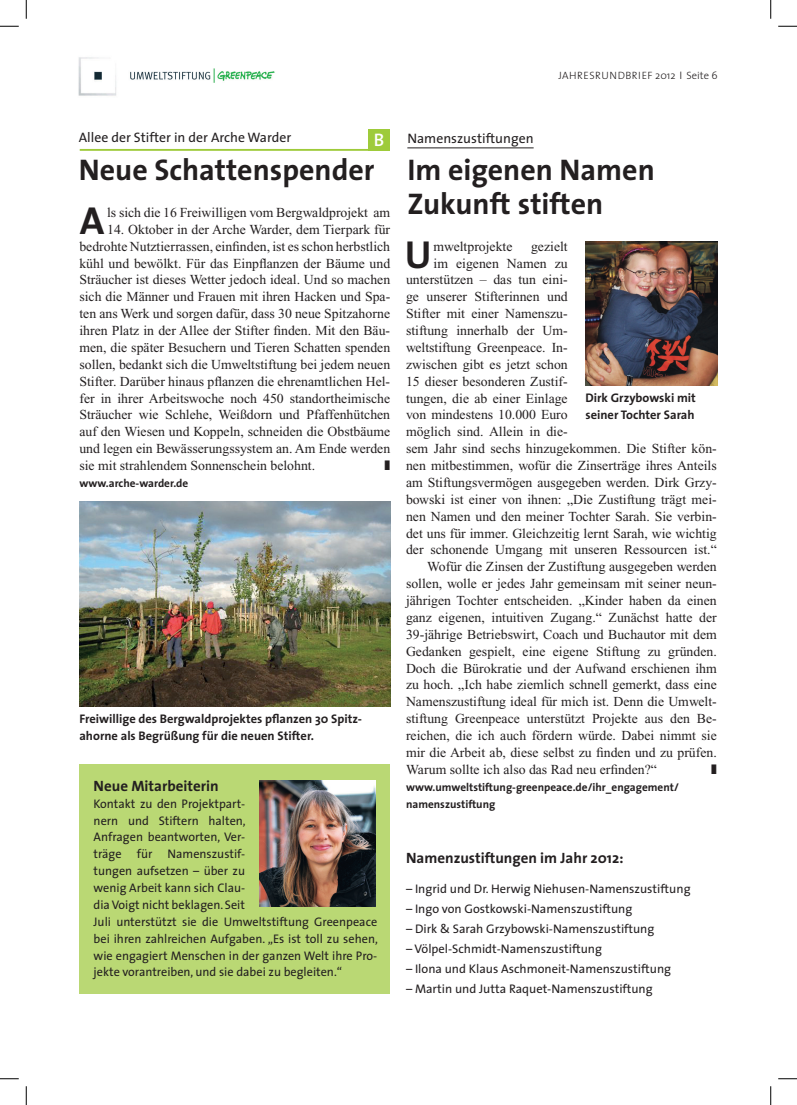
<style>
.page{position:relative;width:797px;height:1105px;background:#fff}
.page>*{position:absolute;margin:0;border:0;box-sizing:border-box;transform-origin:0 0}
.t1{font:700 39.25px "The Sans";color:#231f20}
.t2{font:700 30px/33.8px "The Sans";color:#231f20}
.t3{font:600 18.25px "The Sans";color:#fff}
.t4{font:700 15px "The Sans";color:#231f20}
.t5{font:13.75px/16.9px "Times New Roman";color:#231f20;text-align:justify}
.t6{font:13.75px "The Sans";color:#231f20}
.t7{font:12.5px/16.9px "The Sans";color:#231f20}
.t8{font:700 12.5px/16.9px "The Sans";color:#231f20}
.t9{font:700 11.25px/16.9px "The Sans";color:#231f20}
.t10{font:300 10.62px "The Sans";letter-spacing:.04em;color:#231f20}
</style>
<div class="page">
<img style="left:78px;top:57px;width:197px;height:39px">
<div style="left:79px;top:764px;width:311px;height:230px;background:#bad874"></div>
<img style="left:259px;top:780px;width:116px;height:127px">
<img style="left:79px;top:501px;width:311px;height:205px">
<hr style="left:407px;top:148px;width:126px;height:1px;background:#231f20">
<img style="left:585px;top:241px;width:132px;height:144px">
<div style="left:368px;top:130px;width:22px;height:21px;background:#9ecb3a"></div>
<hr style="left:80px;top:149px;width:310px;height:2px;background:#9ecb3a">
<svg style="left:0;top:25px;width:19px;height:2px"></svg>
<svg style="left:778px;top:25px;width:19px;height:2px"></svg>
<svg style="left:0;top:1078px;width:19px;height:1px"></svg>
<svg style="left:778px;top:1078px;width:19px;height:1px"></svg>
<svg style="left:25px;top:0;width:2px;height:19px"></svg>
<svg style="left:25px;top:1086px;width:2px;height:19px"></svg>
<svg style="left:770px;top:0;width:1px;height:19px"></svg>
<svg style="left:770px;top:1086px;width:1px;height:19px"></svg>
<p class="t10" style="left:558px;top:67px;width:160px">JAHRESRUNDBRIEF 2012 Seite 6</p>
<p class="t6" style="left:79px;top:126px;width:214px">Allee der Stifter in der Arche Warder</p>
<h2 class="t2" style="left:79px;top:152px;width:297px">Neue Schattenspender</h2>
<h3 class="t3" style="left:374px;top:125px;width:12px">B</h3>
<h1 class="t1" style="left:80px;top:188px;width:26px">A</h1>
<p class="t5" style="left:107px;top:204px;width:284px">ls sich die 16 Freiwilligen vom Bergwaldprojekt am</p>
<p class="t5" style="left:79px;top:221px;width:312px;text-indent:28px">14. Oktober in der Arche Warder, dem Tierpark für bedrohte Nutztierrassen, einfinden, ist es schon herbstlich kühl und bewölkt. Für das Einpflanzen der Bäume und Sträucher ist dieses Wetter jedoch ideal. Und so machen sich die Männer und Frauen mit ihren Hacken und Spa&shy;ten ans Werk und sorgen dafür, dass 30 neue Spitzahorne ihren Platz in der Allee der Stifter finden. Mit den Bäu&shy;men, die später Besuchern und Tieren Schatten spenden sollen, bedankt sich die Umweltstiftung bei jedem neuen Stifter. Darüber hinaus pflanzen die ehrenamtlichen Hel&shy;fer in ihrer Arbeitswoche noch 450 standortheimische Sträucher wie Schlehe, Weißdorn und Pfaffenhütchen auf den Wiesen und Koppeln, schneiden die Obstbäume und legen ein Bewässerungssystem an. Am Ende werden sie mit strahlendem Sonnenschein belohnt.</p>
<p class="t9" style="left:79px;top:474px;width:110px">www.arche-warder.de</p>
<p class="t8" style="left:79px;top:710px;width:283px">Freiwillige des Bergwaldprojektes pflanzen 30 Spitz&shy;ahorne als Begrüßung für die neuen Stifter.</p>
<p class="t4" style="left:94px;top:773px;width:127px">Neue Mitarbeiterin</p>
<p class="t7" style="left:94px;top:795px;width:286px">Kontakt zu den Projektpart-<br>nern und Stiftern halten,<br>Anfragen beantworten, Ver-<br>träge für Namenszustif-<br>tungen aufsetzen – über zu<br>wenig Arbeit kann sich Clau-<br>dia Voigt nicht beklagen. Seit<br>Juli unterstützt sie die Umweltstiftung Greenpeace bei ihren zahlreichen Aufgaben. „Es ist toll zu sehen, wie engagiert Menschen in der ganzen Welt ihre Pro&shy;jekte vorantreiben, und sie dabei zu begleiten.“</p>
<p class="t6" style="left:407px;top:127px;width:128px">Namenszustiftungen</p>
<h2 class="t2" style="left:407px;top:152px;width:249px">Im eigenen Namen<br>Zukunft stiften</h2>
<h1 class="t1" style="left:405px;top:221px;width:28px">U</h1>
<p class="t5" style="left:433px;top:238px;width:80px">mweltprojekte</p>
<p class="t5" style="left:531px;top:238px;width:38px">gezielt</p>
<p class="t5" style="left:433px;top:255px;width:136px">im eigenen Namen zu</p>
<p class="t5" style="left:406px;top:271px;width:163px">unterstützen – das tun eini-</p>
<p class="t5" style="left:406px;top:288px;width:163px">ge unserer Stifterinnen und</p>
<p class="t5" style="left:406px;top:305px;width:163px">Stifter mit einer Namenszu-</p>
<p class="t5" style="left:406px;top:322px;width:163px">stiftung innerhalb der Um-</p>
<p class="t5" style="left:406px;top:339px;width:163px">weltstiftung Greenpeace. In-</p>
<p class="t5" style="left:406px;top:356px;width:163px">zwischen gibt es jetzt schon</p>
<p class="t5" style="left:406px;top:373px;width:163px">15 dieser besonderen Zustif-</p>
<p class="t5" style="left:406px;top:390px;width:163px">tungen, die ab einer Einlage</p>
<p class="t5" style="left:406px;top:406px;width:163px">von mindestens 10.000 Euro</p>
<p class="t5" style="left:406px;top:423px;width:163px">möglich sind. Allein in die-</p>
<p class="t5" style="left:406px;top:440px;width:312px">sem Jahr sind sechs hinzugekommen. Die Stifter kön-</p>
<p class="t5" style="left:406px;top:457px;width:312px">nen mitbestimmen, wofür die Zinserträge ihres Anteils</p>
<p class="t5" style="left:406px;top:474px;width:312px">am Stiftungsvermögen ausgegeben werden. Dirk Grzy-</p>
<p class="t5" style="left:406px;top:491px;width:312px">bowski ist einer von ihnen: „Die Zustiftung trägt mei-</p>
<p class="t5" style="left:406px;top:508px;width:312px">nen Namen und den meiner Tochter Sarah. Sie verbin-</p>
<p class="t5" style="left:406px;top:524px;width:312px">det uns für immer. Gleichzeitig lernt Sarah, wie wichtig</p>
<p class="t5" style="left:406px;top:541px;width:312px">der schonende Umgang mit unseren Ressourcen ist.“</p>
<p class="t5" style="left:427px;top:558px;width:291px">Wofür die Zinsen der Zustiftung ausgegeben werden</p>
<p class="t5" style="left:406px;top:575px;width:312px">sollen, wolle er jedes Jahr gemeinsam mit seiner neun-</p>
<p class="t5" style="left:406px;top:592px;width:312px">jährigen Tochter entscheiden. „Kinder haben da einen</p>
<p class="t5" style="left:406px;top:609px;width:312px">ganz eigenen, intuitiven Zugang.“ Zunächst hatte der</p>
<p class="t5" style="left:406px;top:626px;width:312px">39-jährige Betriebswirt, Coach und Buchautor mit dem</p>
<p class="t5" style="left:406px;top:643px;width:312px">Gedanken gespielt, eine eigene Stiftung zu gründen.</p>
<p class="t5" style="left:406px;top:659px;width:312px">Doch die Bürokratie und der Aufwand erschienen ihm</p>
<p class="t5" style="left:406px;top:676px;width:312px">zu hoch. „Ich habe ziemlich schnell gemerkt, dass eine</p>
<p class="t5" style="left:406px;top:693px;width:312px">Namenszustiftung ideal für mich ist. Denn die Umwelt-</p>
<p class="t5" style="left:406px;top:710px;width:312px">stiftung Greenpeace unterstützt Projekte aus den Be-</p>
<p class="t5" style="left:406px;top:727px;width:312px">reichen, die ich auch fördern würde. Dabei nimmt sie</p>
<p class="t5" style="left:406px;top:744px;width:312px">mir die Arbeit ab, diese selbst zu finden und zu prüfen.</p>
<p class="t5" style="left:406px;top:761px;width:252px">Warum sollte ich also das Rad neu erfinden?“</p>
<p class="t9" style="left:406px;top:778px;width:274px">www.umweltstiftung-greenpeace.de/ihr_engagement/ namenszustiftung</p>
<p class="t8" style="left:585px;top:389px;width:112px">Dirk Grzybowski mit seiner Tochter Sarah</p>
<p class="t4" style="left:406px;top:846px;width:219px">Namenzustiftungen im Jahr 2012:</p>
<p class="t7" style="left:406px;top:880px;width:286px">– Ingrid und Dr. Herwig Niehusen-Namenszustiftung</p>
<p class="t7" style="left:406px;top:900px;width:228px">– Ingo von Gostkowski-Namenszustiftung</p>
<p class="t7" style="left:406px;top:920px;width:250px">– Dirk &amp; Sarah Grzybowski-Namenszustiftung</p>
<p class="t7" style="left:406px;top:940px;width:197px">– Völpel-Schmidt-Namenszustiftung</p>
<p class="t7" style="left:406px;top:960px;width:267px">– Ilona und Klaus Aschmoneit-Namenszustiftung</p>
<p class="t7" style="left:406px;top:980px;width:248px">– Martin und Jutta Raquet-Namenszustiftung</p>
</div>
